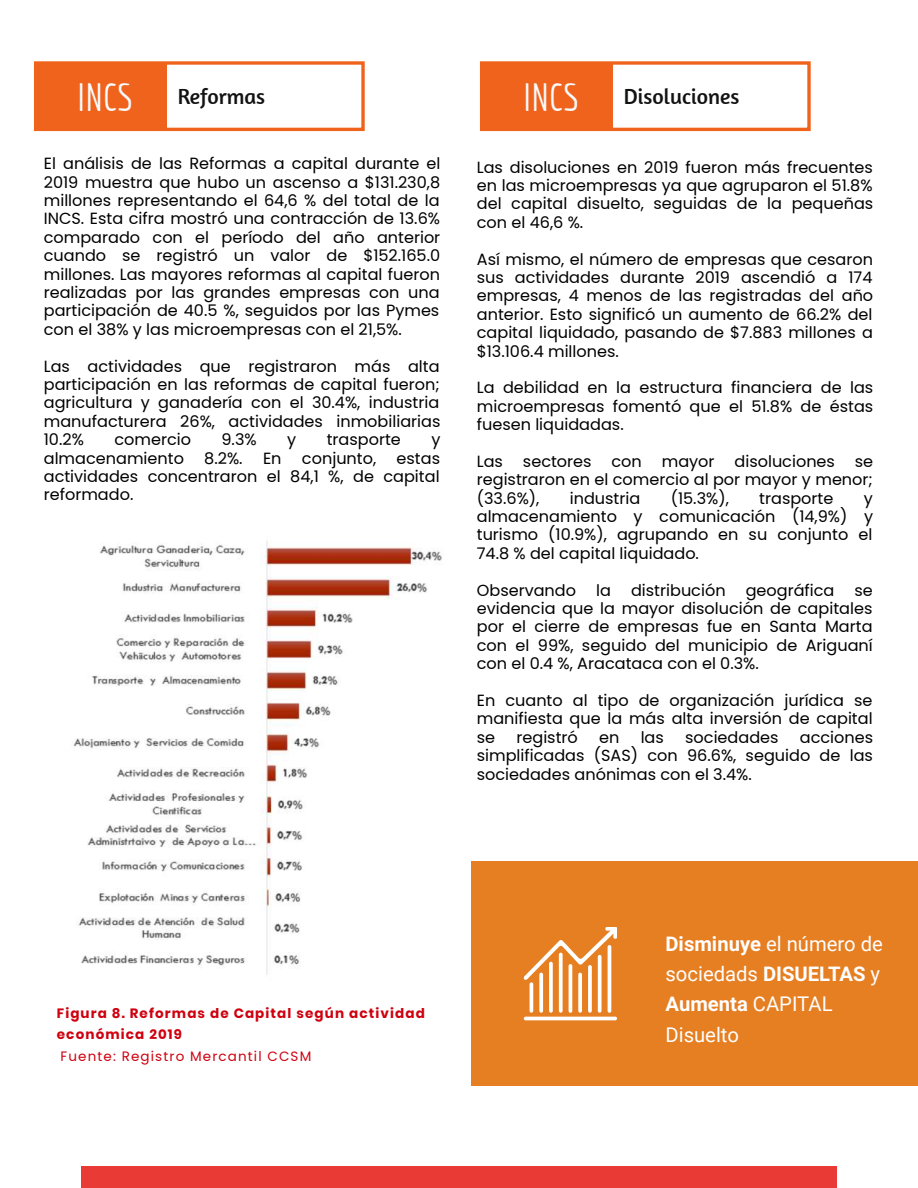
<style>
.page{position:relative;width:918px;height:1188px;background:#fff}
.page>*{position:absolute;margin:0;border:0;box-sizing:border-box;transform-origin:0 0}
.t1{font:38.7px "Economica";color:#f8fafb}
.t2{font:21.9px "Amaranth";color:#121212}
.t3{font:20.25px/30.5px "Roboto";color:#fff}
.t4{font:16.05px/18.5px "Poppins";color:#000;text-align:justify}
.t5{font:700 13.5px/21.5px "Poppins";letter-spacing:.085em;color:#cf000f}
.t6{font:13.5px "Poppins";letter-spacing:.085em;color:#cf000f}
.s1{font-weight:700}
</style>
<div class="page">
<div style="left:34px;top:61px;width:331px;height:70px;border:3px solid #f0631d"></div>
<div style="left:34px;top:62px;width:133px;height:67px;background:#f0631d"></div>
<img style="left:73px;top:541px;width:369px;height:434px">
<div style="left:480px;top:61px;width:331px;height:70px;border:3px solid #f0631d"></div>
<div style="left:480px;top:62px;width:133px;height:67px;background:#f0631d"></div>
<div style="left:471px;top:861px;width:447px;height:225px;background:#e67e22"></div>
<svg style="left:524px;top:927px;width:93px;height:93px"></svg>
<div style="left:81px;top:1167px;width:756px;height:21px;background:#e93a35"></div>
<h1 class="t1" style="left:77px;top:75px;width:57px">INCS</h1>
<h2 class="t2" style="left:178px;top:83px;width:89px">Reformas</h2>
<p class="t4" style="left:44px;top:155px;width:398px">El análisis de las Reformas a capital durante el 2019 muestra que hubo un ascenso a $131.230,8 millones representando el 64,6 % del total de la INCS. Esta cifra mostró una contracción de 13.6% comparado con el período del año anterior cuando se registró un valor de $152.165.0 millones. Las mayores reformas al capital fueron realizadas por las grandes empresas con una participación de 40.5 %, seguidos por las Pymes con el 38% y las microempresas con el 21,5%.</p>
<p class="t4" style="left:44px;top:357px;width:398px">Las actividades que registraron más alta participación en las reformas de capital fueron; agricultura y ganadería con el 30.4%, industria manufacturera 26%, actividades inmobiliarias 10.2%</p>
<p class="t4" style="left:114px;top:430px;width:78px">comercio</p>
<p class="t4" style="left:221px;top:430px;width:37px">9.3%</p>
<p class="t4" style="left:287px;top:430px;width:11px">y</p>
<p class="t4" style="left:327px;top:430px;width:76px">trasporte</p>
<p class="t4" style="left:431px;top:430px;width:11px">y</p>
<p class="t4" style="left:44px;top:449px;width:142px">almacenamiento</p>
<p class="t4" style="left:204px;top:449px;width:40px">8.2%.</p>
<p class="t4" style="left:263px;top:449px;width:20px">En</p>
<p class="t4" style="left:302px;top:449px;width:76px">conjunto,</p>
<p class="t4" style="left:44px;top:449px;width:398px;text-indent:353px">estas actividades concentraron el 84,1 %, de capital reformado.</p>
<h1 class="t1" style="left:523px;top:75px;width:57px">INCS</h1>
<h2 class="t2" style="left:624px;top:83px;width:117px">Disoluciones</h2>
<p class="t4" style="left:477px;top:158px;width:398px">Las disoluciones en 2019 fueron más frecuentes en las microempresas ya que agruparon el 51.8% del capital disuelto, seguidas de la pequeñas con el 46,6 %.</p>
<p class="t4" style="left:477px;top:250px;width:398px">Así mismo, el número de empresas que cesaron sus actividades durante 2019 ascendió a 174 empresas, 4 menos de las registradas del año anterior. Esto significó un aumento de 66.2% del capital liquidado, pasando de $7.883 millones a $13.106.4 millones.</p>
<p class="t4" style="left:477px;top:379px;width:398px">La debilidad en la estructura financiera de las microempresas fomentó que el 51.8% de éstas fuesen liquidadas.</p>
<p class="t4" style="left:477px;top:452px;width:398px">Las sectores con mayor disoluciones se registraron en el comercio al por mayor y menor; (33.6%),</p>
<p class="t4" style="left:570px;top:489px;width:72px">industria</p>
<p class="t4" style="left:671px;top:489px;width:60px">(15.3%),</p>
<p class="t4" style="left:759px;top:489px;width:76px">trasporte</p>
<p class="t4" style="left:477px;top:489px;width:398px;text-indent:387px">y almacenamiento y comunicación (14,9%) y turismo (10.9%), agrupando en su conjunto el 74.8 % del capital liquidado.</p>
<p class="t4" style="left:477px;top:581px;width:398px">Observando la distribución geográfica se evidencia que la mayor disolución de capitales por el cierre de empresas fue en Santa Marta con el 99%, seguido del municipio de Ariguaní con el 0.4 %, Aracataca con el 0.3%.</p>
<p class="t4" style="left:477px;top:691px;width:397px">En cuanto al tipo de organización jurídica se manifiesta que la más alta inversión de capital se</p>
<p class="t4" style="left:516px;top:728px;width:63px">registró</p>
<p class="t4" style="left:599px;top:728px;width:22px">en</p>
<p class="t4" style="left:641px;top:728px;width:25px">las</p>
<p class="t4" style="left:685px;top:728px;width:95px">sociedades</p>
<p class="t4" style="left:477px;top:728px;width:398px;text-indent:323px">acciones simplificadas (SAS) con 96.6%, seguido de las sociedades anónimas con el 3.4%.</p>
<p class="t5" style="left:57px;top:1003px;width:370px">Figura 8. Reformas de Capital según actividad económica 2019</p>
<p class="t6" style="left:61px;top:1048px;width:252px">Fuente: Registro Mercantil CCSM</p>
<p class="t3" style="left:666px;top:927px;width:219px"><span class="s1">Disminuye</span> el número de sociedads <span class="s1">DISUELTAS</span> y<br><span class="s1">Aumenta</span> CAPITAL<br>Disuelto</p>
</div>
